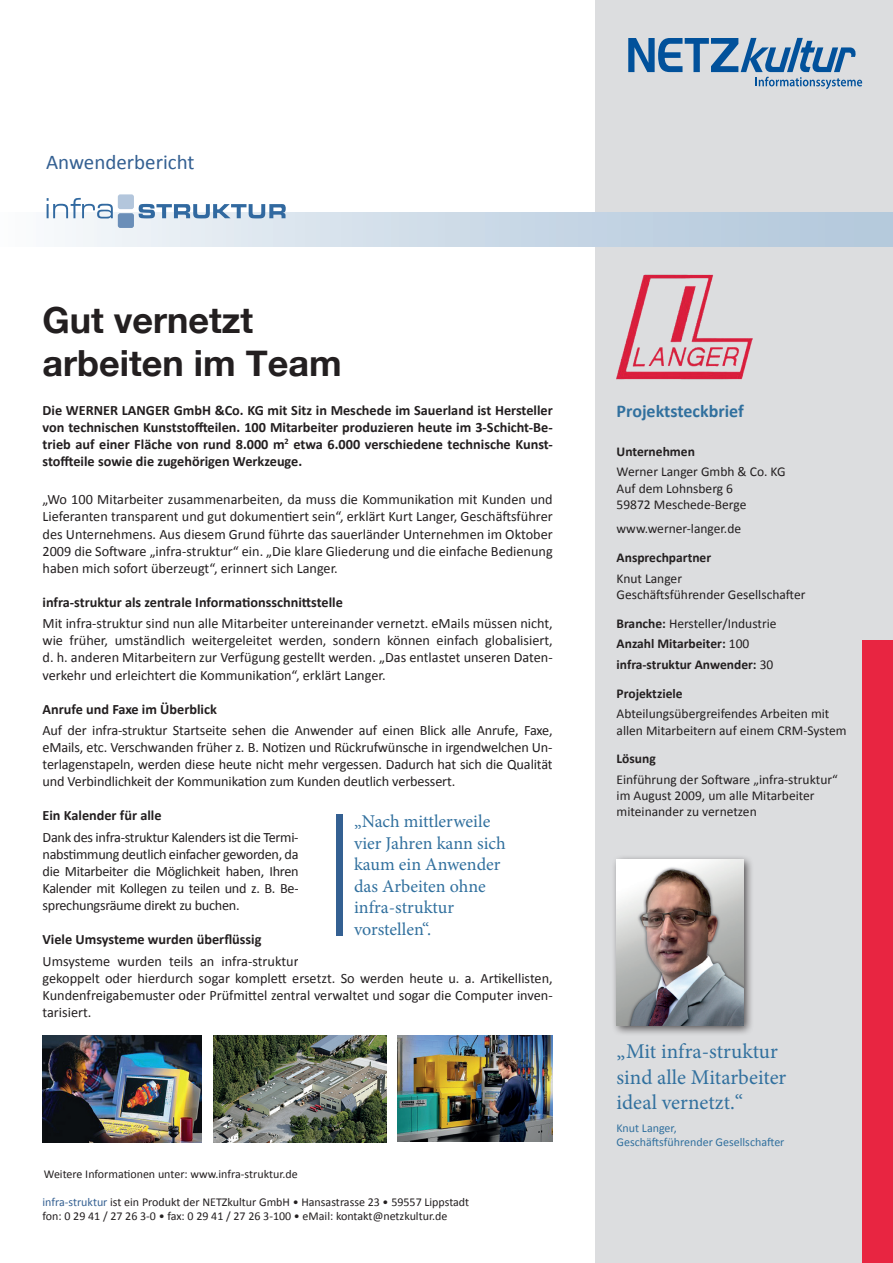
<style>
.page{position:relative;width:893px;height:1263px;background:#fff}
.page>*{position:absolute;margin:0;border:0;box-sizing:border-box;transform-origin:0 0}
.t1{font:700 36px/43.2px "Helvetica Neue";color:#231f20}
.t2{font:21px/25.2px "Minion Pro";color:#31709e}
.t3{font:21px "Calibri";color:#346092}
.t4{font:18px/21.6px "Minion Pro";color:#31709e}
.t5{font:700 18px "Calibri";color:#31709e}
.t6{font:14.25px/17.1px "Calibri";color:#231f20;text-align:justify}
.t7{font:700 14.25px/17.1px "Calibri";color:#231f20;text-align:justify}
.t8{font:13.5px/16.2px "Calibri";color:#231f20}
.t9{font:700 13.5px/20.4px "Calibri";color:#231f20}
.t10{font:12px/14.4px "Calibri";color:#231f20}
.t11{font:12px/14.4px "Calibri";color:#31709e}
.s1{color:#346092}
.s2{font-weight:400}
</style>
<div class="page">
<div style="left:595px;top:0;width:298px;height:1263px;background:#dcdddf"></div>
<div style="left:0;top:213px;width:893px;height:34px;background:linear-gradient(to right,#f6f8fa,#adc4d9)"></div>
<svg style="left:628px;top:38px;width:234px;height:51px"></svg>
<svg style="left:47px;top:198px;width:66px;height:20px"></svg>
<svg style="left:139px;top:204px;width:147px;height:14px"></svg>
<div style="left:118px;top:213px;width:16px;height:15px;background:#6a8eb8;border-radius:2px"></div>
<div style="left:118px;top:194px;width:16px;height:15px;background:#b3c6dc;border-radius:2px"></div>
<div style="left:863px;top:641px;width:30px;height:622px;background:#e82541"></div>
<img style="left:617px;top:274px;width:136px;height:105px">
<img style="left:213px;top:1036px;width:173px;height:106px">
<img style="left:398px;top:1036px;width:155px;height:106px">
<img style="left:43px;top:1036px;width:159px;height:106px">
<div style="left:336px;top:814px;width:7px;height:121px;background:#346092"></div>
<div style="left:611px;top:854px;width:143px;height:182px;background:#231f20;opacity:.75"></div>
<img style="left:617px;top:859px;width:126px;height:166px">
<h2 class="t3" style="left:46px;top:149px;width:150px">Anwenderbericht</h2>
<h1 class="t1" style="left:43px;top:297px;width:301px">Gut vernetzt arbeiten im Team</h1>
<p class="t7" style="left:43px;top:401px;width:512px">Die WERNER LANGER GmbH &amp;Co. KG mit Sitz in Meschede im Sauerland ist Hersteller von technischen Kunststoffteilen. 100 Mitarbeiter produzieren heute im 3-Schicht-Be&shy;trieb auf einer Fläche von rund 8.000 m<sup>2</sup> etwa 6.000 verschiedene technische Kunst&shy;stoffteile sowie die zugehörigen Werkzeuge.</p>
<p class="t6" style="left:43px;top:491px;width:512px">„Wo 100 Mitarbeiter zusammenarbeiten, da muss die Kommunikation mit Kunden und Lieferanten transparent und gut dokumentiert sein“, erklärt Kurt Langer, Geschäftsführer des Unternehmens. Aus diesem Grund führte das sauerländer Unternehmen im Oktober 2009 die Software „infra-struktur“ ein. „Die klare Gliederung und die einfache Bedienung haben mich sofort überzeugt“, erinnert sich Langer.</p>
<p class="t7" style="left:43px;top:594px;width:302px">infra-struktur als zentrale Informationsschnittstelle</p>
<p class="t6" style="left:43px;top:615px;width:512px">Mit infra-struktur sind nun alle Mitarbeiter untereinander vernetzt. eMails müssen nicht, wie früher, umständlich weitergeleitet werden, sondern können einfach globalisiert, d. h. anderen Mitarbeitern zur Verfügung gestellt werden. „Das entlastet unseren Daten&shy;verkehr und erleichtert die Kommunikation“, erklärt Langer.</p>
<p class="t7" style="left:43px;top:700px;width:176px">Anrufe und Faxe im Überblick</p>
<p class="t6" style="left:43px;top:722px;width:512px">Auf der infra-struktur Startseite sehen die Anwender auf einen Blick alle Anrufe, Faxe, eMails, etc. Verschwanden früher z. B. Notizen und Rückrufwünsche in irgendwelchen Un&shy;terlagenstapeln, werden diese heute nicht mehr vergessen. Dadurch hat sich die Qualität und Verbindlichkeit der Kommunikation zum Kunden deutlich verbessert.</p>
<p class="t7" style="left:43px;top:807px;width:121px">Ein Kalender für alle</p>
<p class="t6" style="left:43px;top:828px;width:258px">Dank des infra-struktur Kalenders ist die Termi&shy;nabstimmung deutlich einfacher geworden, da die Mitarbeiter die Möglichkeit haben, Ihren Kalender mit Kollegen zu teilen und z. B. Be&shy;sprechungsräume direkt zu buchen.</p>
<p class="t7" style="left:43px;top:931px;width:221px">Viele Umsysteme wurden überflüssig</p>
<p class="t6" style="left:43px;top:952px;width:512px;text-align:left">Umsysteme wurden teils an infra-struktur<br>gekoppelt oder hierdurch sogar komplett ersetzt. So werden heute u. a. Artikellisten, Kundenfreigabemuster oder Prüfmittel zentral verwaltet und sogar die Computer inven&shy;tarisiert.</p>
<p class="t4" style="left:354px;top:810px;width:153px">„Nach mittlerweile vier Jahren kann sich kaum ein Anwender das Arbeiten ohne infra-struktur vorstellen“.</p>
<p class="t10" style="left:44px;top:1167px;width:255px">Weitere Informationen unter: www.infra-struktur.de</p>
<p class="t10" style="left:43px;top:1195px;width:428px"><span class="s1">infra-struktur</span> ist ein Produkt der NETZkultur GmbH • Hansastrasse 23 • 59557 Lippstadt fon: 0 29 41 / 27 26 3-0 • fax: 0 29 41 / 27 26 3-100 • eMail: kontakt@netzkultur.de</p>
<p class="t5" style="left:617px;top:400px;width:129px">Projektsteckbrief</p>
<p class="t9" style="left:617px;top:441px;width:80px">Unternehmen</p>
<p class="t8" style="left:617px;top:464px;width:171px">Werner Langer Gmbh &amp; Co. KG<br>Auf dem Lohnsberg 6<br>59872 Meschede-Berge</p>
<p class="t8" style="left:617px;top:521px;width:126px">www.werner-langer.de</p>
<p class="t9" style="left:617px;top:548px;width:96px">Ansprechpartner</p>
<p class="t8" style="left:617px;top:570px;width:190px">Knut Langer<br>Geschäftsführender Gesellschafter</p>
<p class="t9" style="left:617px;top:613px;width:161px">Branche: <span class="s2">Hersteller/Industrie<br></span>Anzahl Mitarbeiter: <span class="s2">100 </span>infra-struktur Anwender: <span class="s2">30</span></p>
<p class="t9" style="left:617px;top:683px;width:68px">Projektziele</p>
<p class="t8" style="left:617px;top:706px;width:231px">Abteilungsübergreifendes Arbeiten mit allen Mitarbeitern auf einem CRM-System</p>
<p class="t9" style="left:617px;top:749px;width:41px">Lösung</p>
<p class="t8" style="left:617px;top:771px;width:223px">Einführung der Software „infra-struktur“ im August 2009, um alle Mitarbeiter miteinander zu vernetzen</p>
<h2 class="t2" style="left:617px;top:1039px;width:171px">„Mit infra-struktur sind alle Mitarbeiter ideal vernetzt.“</h2>
<p class="t11" style="left:617px;top:1120px;width:169px">Knut Langer,<br>Geschäftsführender Gesellschafter</p>
</div>
